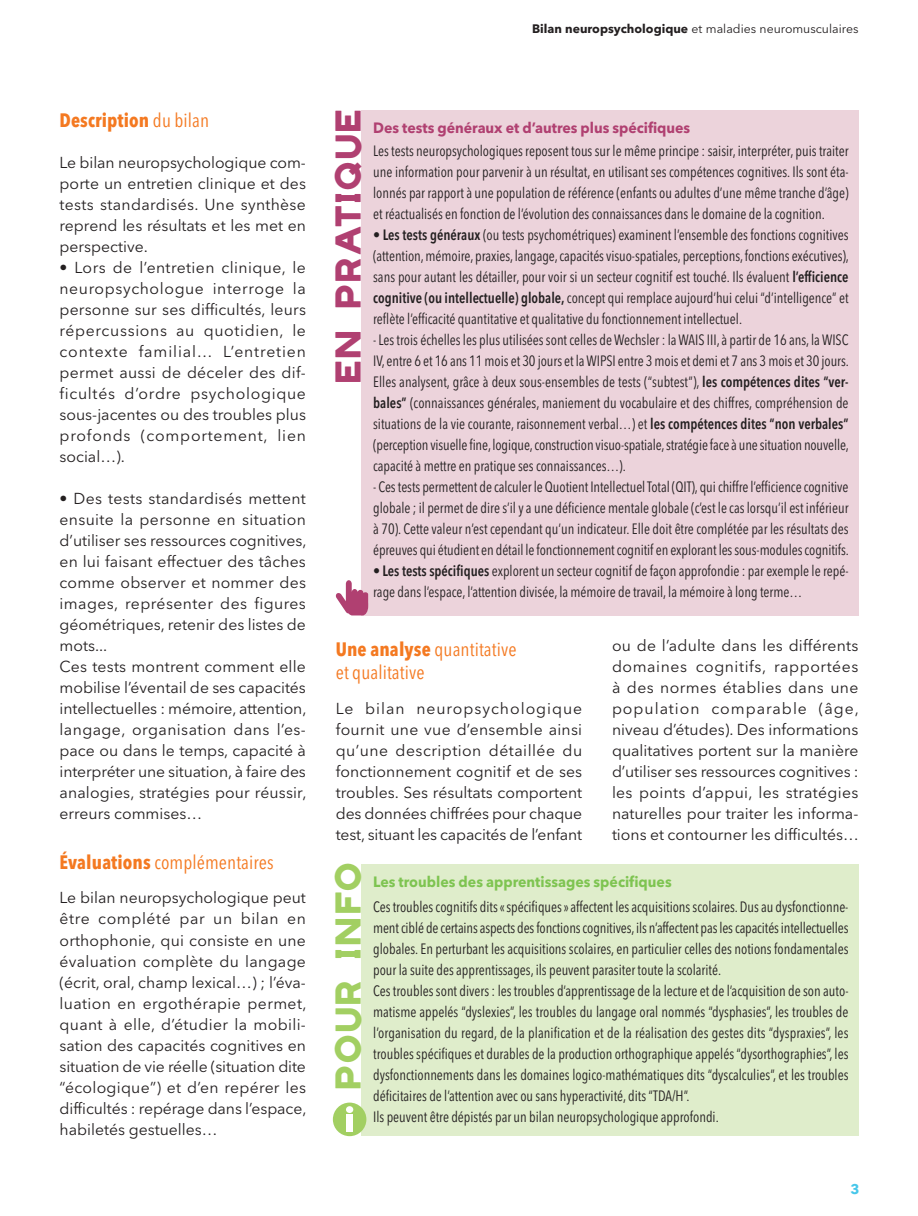
<style>
.page{position:relative;width:918px;height:1216px;background:#fff}
.page>*{position:absolute;margin:0;border:0;box-sizing:border-box;transform-origin:0 0}
.t1{font:700 28px "AFM Telethon";letter-spacing:.1em;color:#b04071}
.t2{font:700 28px "AFM Telethon";letter-spacing:.1em;color:#a2cf62}
.t3{font:condensed 19.25px/23.3px "Avenir Next LT Pro";letter-spacing:.005em;color:#f47921}
.t4{font:700 condensed 19.25px "Avenir Next LT Pro";letter-spacing:.005em;color:#f47921}
.t5{font:15.75px/21px "Avenir Next LT Pro";color:#231f20;text-align:justify}
.t6{font:condensed 14.88px/21px "Avenir Next LT Pro";color:#231f20;text-align:justify;scale:.95 1}
.t7{font:700 14.88px "Avenir Next LT Pro";color:#b04071;scale:.95 1}
.t8{font:700 14.88px "Avenir Next LT Pro";color:#7ec451;scale:.95 1}
.t9{font:700 14px "Avenir Next LT Pro";color:#47c7ea}
.t10{font:12.25px "Avenir Next LT Pro";color:#231f20}
.s1{font-weight:700}
.s2{font-weight:400}
.s3{font-weight:600}
</style>
<div class="page">
<div style="left:340px;top:110px;width:518px;height:505px;background:#ecd3db"></div>
<div style="left:328px;top:109px;width:33px;height:511px;background:#fff"></div>
<div style="left:340px;top:864px;width:518px;height:272px;background:#dfedcb"></div>
<div style="left:328px;top:863px;width:33px;height:286px;background:#fff"></div>
<div style="left:333px;top:1102px;width:33px;height:34px;background:#a2cf62;border-radius:50%"></div>
<div style="left:346px;top:1106px;width:7px;height:6px;background:#fff;border-radius:50%"></div>
<div style="left:346px;top:1114px;width:7px;height:18px;background:#fff"></div>
<svg style="left:336px;top:580px;width:32px;height:35px"></svg>
<p class="t10" style="left:532px;top:23px;width:328px"><span class="s1">Bilan neuropsychologique</span> et maladies neuromusculaires</p>
<p class="t4" style="left:60px;top:113px;width:151px">Description <span class="s2">du bilan</span></p>
<p class="t5" style="left:60px;top:153px;width:248px">Le bilan neuropsychologique com&shy;porte un entretien clinique et des tests standardisés. Une synthèse reprend les résultats et les met en perspective.</p>
<p class="t5" style="left:60px;top:258px;width:248px">• Lors de l’entretien clinique, le neuropsychologue interroge la personne sur ses difficultés, leurs répercussions au quotidien, le contexte familial… L’entretien permet aussi de déceler des dif&shy;ficultés d’ordre psychologique sous-jacentes ou des troubles plus profonds (comportement, lien social…).</p>
<p class="t5" style="left:60px;top:489px;width:248px;text-align:left">• Des tests standardisés mettent ensuite la personne en situation d’utiliser ses ressources cognitives, en lui faisant effectuer des tâches comme observer et nommer des images, représenter des figures géométriques, retenir des listes de mots...<br>Ces tests montrent comment elle mobilise l’éventail de ses capacités intellectuelles : mémoire, attention, langage, organisation dans l’es&shy;pace ou dans le temps, capacité à interpréter une situation, à faire des analogies, stratégies pour réussir, erreurs commises…</p>
<p class="t3" style="left:60px;top:852px;width:215px"><span class="s1">Évaluations</span> complémentaires</p>
<p class="t5" style="left:60px;top:888px;width:248px">Le bilan neuropsychologique peut être complété par un bilan en orthophonie, qui consiste en une évaluation complète du langage (écrit, oral, champ lexical…) ; l’éva&shy;luation en ergothérapie permet, quant à elle, d’étudier la mobili&shy;sation des capacités cognitives en situation de vie réelle (situation dite “écologique”) et d’en repérer les difficultés : repérage dans l’espace, habiletés gestuelles…</p>
<h1 class="t1" style="left:337px;top:383px;width:275px;rotate:-90deg">EN PRATIQUE</h1>
<p class="t7" style="left:373px;top:122px;width:335px">Des tests généraux et d’autres plus spécifiques</p>
<p class="t6" style="left:373px;top:142px;width:502px">Les tests neuropsychologiques reposent tous sur le même principe : saisir, interpréter, puis traiter une information pour parvenir à un résultat, en utilisant ses compétences cognitives. Ils sont éta&shy;lonnés par rapport à une population de référence (enfants ou adultes d’une même tranche d’âge) et réactualisés en fonction de l’évolution des connaissances dans le domaine de la cognition.</p>
<p class="t6" style="left:373px;top:226px;width:502px">• <span class="s3">Les tests généraux</span> (ou tests psychométriques) examinent l’ensemble des fonctions cognitives (attention, mémoire, praxies, langage, capacités visuo-spatiales, perceptions, fonctions exécutives), sans pour autant les détailler, pour voir si un secteur cognitif est touché. Ils évaluent <span class="s3">l’efficience cognitive (ou intellectuelle) globale,</span> concept qui remplace aujourd’hui celui “d’intelligence” et reflète l’efficacité quantitative et qualitative du fonctionnement intellectuel.</p>
<p class="t6" style="left:373px;top:331px;width:502px">- Les trois échelles les plus utilisées sont celles de Wechsler : la WAIS III, à partir de 16 ans, la WISC IV, entre 6 et 16 ans 11 mois et 30 jours et la WIPSI entre 3 mois et demi et 7 ans 3 mois et 30 jours.<br>Elles analysent, grâce à deux sous-ensembles de tests (“subtest”), <span class="s3">les compétences dites “ver&shy;bales”</span> (connaissances générales, maniement du vocabulaire et des chiffres, compréhension de situations de la vie courante, raisonnement verbal…) et <span class="s3">les compétences dites “non verbales” </span>(perception visuelle fine, logique, construction visuo-spatiale, stratégie face à une situation nouvelle, capacité à mettre en pratique ses connaissances…).</p>
<p class="t6" style="left:373px;top:478px;width:502px">- Ces tests permettent de calculer le Quotient Intellectuel Total (QIT), qui chiffre l’efficience cognitive globale ; il permet de dire s’il y a une déficience mentale globale (c’est le cas lorsqu’il est inférieur à 70). Cette valeur n’est cependant qu’un indicateur. Elle doit être complétée par les résultats des épreuves qui étudient en détail le fonctionnement cognitif en explorant les sous-modules cognitifs.</p>
<p class="t6" style="left:373px;top:562px;width:502px">• <span class="s3">Les tests spécifiques</span> explorent un secteur cognitif de façon approfondie : par exemple le repé&shy;rage dans l’espace, l’attention divisée, la mémoire de travail, la mémoire à long terme…</p>
<p class="t3" style="left:336px;top:639px;width:182px"><span class="s1">Une analyse</span> quantitative et qualitative</p>
<p class="t5" style="left:336px;top:699px;width:248px">Le bilan neuropsychologique fournit une vue d’ensemble ainsi qu’une description détaillée du fonctionnement cognitif et de ses troubles. Ses résultats comportent des données chiffrées pour chaque test, situant les capacités de l’enfant</p>
<p class="t5" style="left:612px;top:636px;width:248px">ou de l’adulte dans les différents domaines cognitifs, rapportées à des normes établies dans une population comparable (âge, niveau d’études). Des informations qualitatives portent sur la manière d’utiliser ses ressources cognitives : les points d’appui, les stratégies naturelles pour traiter les informa&shy;tions et contourner les difficultés…</p>
<h1 class="t2" style="left:337px;top:1088px;width:227px;rotate:-90deg">pour info</h1>
<p class="t8" style="left:373px;top:876px;width:316px">Les troubles des apprentissages spécifiques</p>
<p class="t6" style="left:373px;top:897px;width:502px;text-align:left">Ces troubles cognitifs dits « spécifiques » affectent les acquisitions scolaires. Dus au dysfonctionne&shy;ment ciblé de certains aspects des fonctions cognitives, ils n’affectent pas les capacités intellectuelles globales. En perturbant les acquisitions scolaires, en particulier celles des notions fondamentales pour la suite des apprentissages, ils peuvent parasiter toute la scolarité.<br>Ces troubles sont divers : les troubles d’apprentissage de la lecture et de l’acquisition de son auto&shy;matisme appelés “dyslexies”, les troubles du langage oral nommés “dysphasies”, les troubles de l’organisation du regard, de la planification et de la réalisation des gestes dits “dyspraxies”, les troubles spécifiques et durables de la production orthographique appelés “dysorthographies”, les dysfonctionnements dans les domaines logico-mathématiques dits “dyscalculies”, et les troubles déficitaires de l’attention avec ou sans hyperactivité, dits “TDA/H”.<br>Ils peuvent être dépistés par un bilan neuropsychologique approfondi.</p>
<p class="t9" style="left:850px;top:1183px;width:11px">3</p>
</div>
